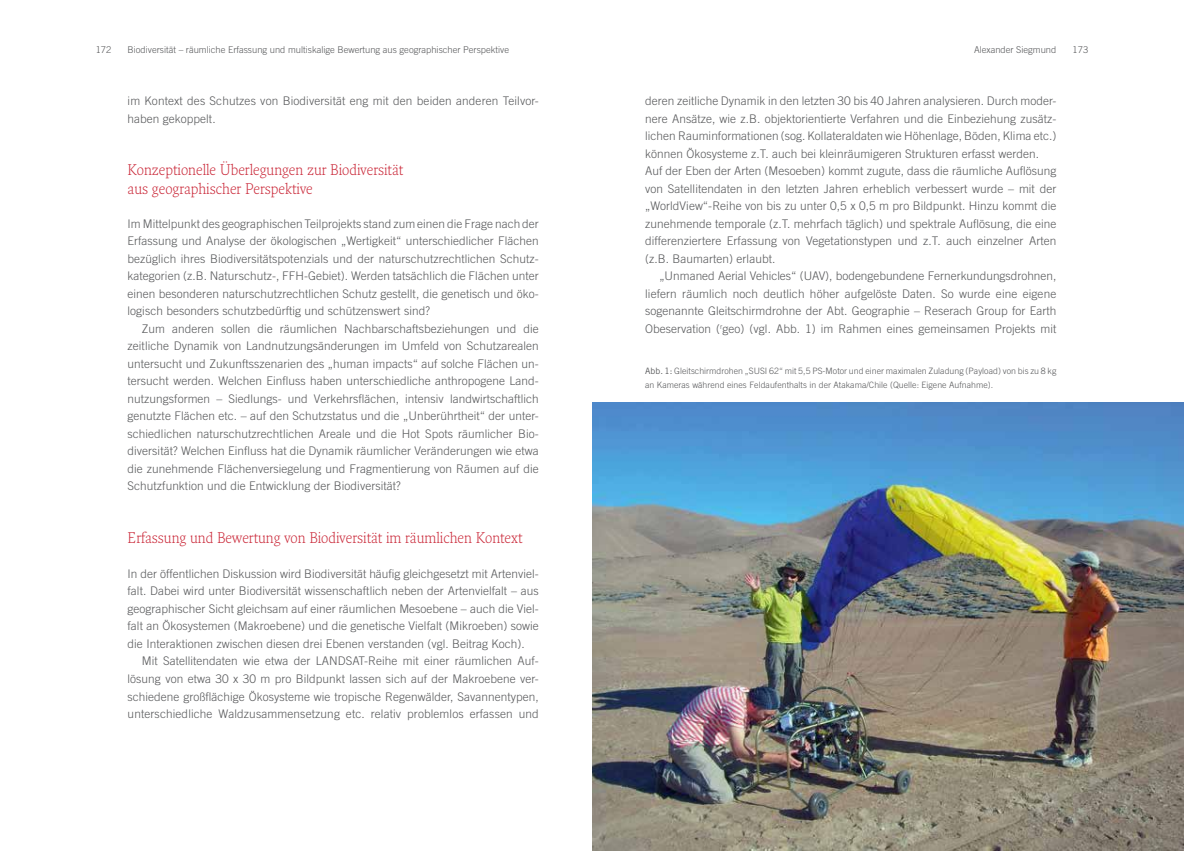
<style>
.page{position:relative;width:1184px;height:851px;background:#fff}
.page>*{position:absolute;margin:0;border:0;box-sizing:border-box;transform-origin:0 0}
.t1{font:300 15px/18.8px "Fresco Pro";color:#c92435}
.t2{font:300 11.88px/17.5px "Trade Gothic LT Pro";letter-spacing:.005em;color:#58595b;text-align:justify}
.t3{font:300 9.38px "Trade Gothic LT Pro";color:#58595b}
.t4{font:300 8.75px/13.8px "Trade Gothic LT Pro";letter-spacing:.005em;color:#58595b}
.s1{font-weight:400}
</style>
<div class="page">
<img style="left:592px;top:402px;width:591px;height:448px">
<p class="t3" style="left:96px;top:44px;width:17px">172</p>
<p class="t3" style="left:128px;top:44px;width:383px">Biodiversität – räumliche Erfassung und multiskalige Bewertung aus geographischer Perspektive</p>
<p class="t3" style="left:974px;top:44px;width:84px">Alexander Siegmund</p>
<p class="t3" style="left:1072px;top:44px;width:17px">173</p>
<p class="t2" style="left:128px;top:92px;width:413px">im Kontext des Schutzes von Biodiversität eng mit den beiden anderen Teilvor&shy;haben gekoppelt.</p>
<p class="t1" style="left:128px;top:160px;width:277px">Konzeptionelle Überlegungen zur Biodiversität aus geographischer Perspektive</p>
<p class="t2" style="left:128px;top:214px;width:413px">I m Mittelpunkt des geographischen Teilprojekts stand zum einen die Frage nach der Erfassung und Analyse der ökologischen „Wertigkeit“ unterschiedlicher Flächen bezüglich ihres Biodiversitätspotenzials und der naturschutzrechtlichen Schutz&shy;kategorien (z.B. Naturschutz-, FFH-Gebiet). Werden tatsächlich die Flächen unter einen besonderen naturschutzrechtlichen Schutz gestellt, die genetisch und öko&shy;logisch besonders schutzbedürftig und schützenswert sind?</p>
<p class="t2" style="left:128px;top:319px;width:413px;text-indent:14px">Zum anderen sollen die räumlichen Nachbarschaftsbeziehungen und die zeitliche Dynamik von Landnutzungsänderungen im U mfeld von Schutzarealen untersucht und Zukunftsszenarien des „human impacts“ auf solche Flächen un&shy;tersucht werden. Welchen Einfluss haben unterschiedliche anthropogene Land&shy;nutzungsformen – Siedlungs- und Verkehrsflächen, intensiv landwirtschaftlich genutzte Flächen etc. – auf den Schutzstatus und die „U nberührtheit“ der unter&shy;schiedlichen naturschutzrechtlichen Areale und die Hot Spots räumlicher Bio&shy;diversität? Welchen Einfluss hat die Dynamik räumlicher Veränderungen wie etwa die zunehmende Flächenversiegelung und Fragmentierung von Räumen auf die Schutzfunktion und die Entwicklung der Biodiversität?</p>
<p class="t1" style="left:128px;top:527px;width:396px">Erfassung und Bewertung von Biodiversität im räumlichen Kontext</p>
<p class="t2" style="left:128px;top:564px;width:413px">I n der öffentlichen Diskussion wird Biodiversität häufig gleichgesetzt mit Artenviel&shy;falt. Dabei wird unter Biodiversität wissenschaftlich neben der Artenvielfalt – aus geographischer Sicht gleichsam auf einer räumlichen Mesoebene – auch die Viel&shy;falt an Ökosystemen (Makroebene) und die genetische Vielfalt (Mikroeben) sowie die I nteraktionen zwischen diesen drei Ebenen verstanden (vgl. Beitrag Koch).</p>
<p class="t2" style="left:128px;top:652px;width:413px;text-indent:14px">Mit Satellitendaten wie etwa der LAN DSAT-Reihe mit einer räumlichen Auf&shy;lösung von etwa 30 x 30 m pro Bildpunkt lassen sich auf der Makroebene ver&shy;schiedene großflächige Ökosysteme wie tropische Regenwälder, Savannentypen, unterschiedliche Waldzusammensetzung etc. relativ problemlos erfassen und</p>
<p class="t2" style="left:645px;top:92px;width:413px;text-align:left">deren zeitliche Dynamik in den letzten 30 bis 40 Jahren analysieren. Durch moder&shy;nere Ansätze, wie z.B. objektorientierte Verfahren und die Einbeziehung zusätz&shy;lichen Rauminformationen (sog. Kollateraldaten wie Höhenlage, Böden, Klima etc.) können Ökosysteme z.T. auch bei kleinräumigeren Strukturen erfasst werden.<br>Auf der Eben der Arten (Mesoeben) kommt zugute, dass die räumliche Auflösung von Satellitendaten in den letzten Jahren erheblich verbessert wurde – mit der „WorldView“-Reihe von bis zu unter 0,5 x 0,5 m pro Bildpunkt. Hinzu kommt die zunehmende temporale (z.T. mehrfach täglich) und spektrale Auflösung, die eine differenziertere Erfassung von Vegetationstypen und z.T. auch einzelner Arten (z.B. Baumarten) erlaubt.</p>
<p class="t2" style="left:645px;top:267px;width:413px;text-indent:14px">„U nmaned Aerial Vehicles“ (UAV), bodengebundene Fernerkundungsdrohnen, liefern räumlich noch deutlich höher aufgelöste Daten. So wurde eine eigene sogenannte Gleitschirmdrohne der Abt. Geographie – Reserach Group for Earth Obeservation (<sup>r</sup>geo) (vgl. Abb. 1) im Rahmen eines gemeinsamen Projekts mit</p>
<p class="t4" style="left:645px;top:364px;width:109px"><span class="s1">Abb. 1:</span> Gleitschirmdrohen „SUSI</p>
<p class="t4" style="left:645px;top:364px;width:413px;text-indent:124px">62“ mit 5,5 PS-Motor und einer maximalen Zuladung (Payload) von bis zu 8 kg an Kameras während eines Feldaufenthalts in der Atakama/Chile (Quelle: Eigene Aufnahme).</p>
</div>
